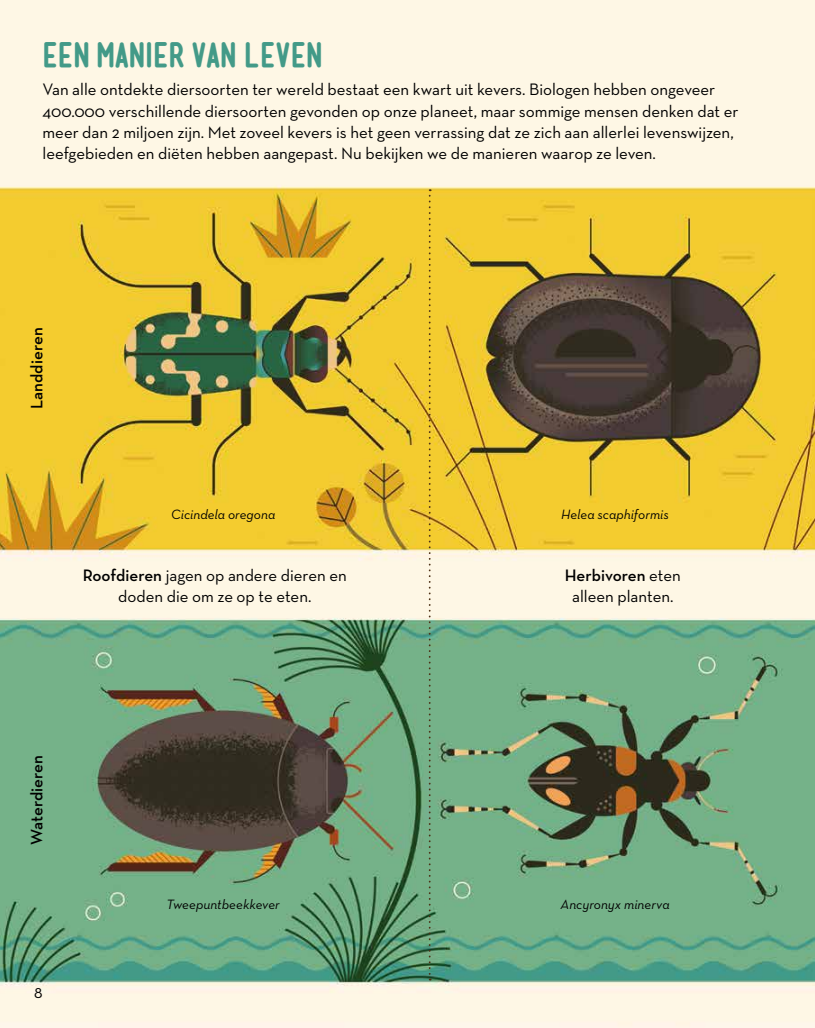
<style>
.page{position:relative;width:815px;height:1028px;background:#fff}
.page>*{position:absolute;margin:0;border:0;box-sizing:border-box;transform-origin:0 0}
.t1{font:32.5px "Owen Davey";color:#439a88}
.t2{font:16.88px/21.2px "Neutraface Text";color:#000;text-align:center}
.t3{font:600 16.88px "Neutraface Text";color:#000}
.t4{font:16.25px "Neutraface Text";color:#000}
.t5{font:italic 13.75px "Neutraface Text";color:#000}
.s1{font-weight:600}
</style>
<div class="page">
<img style="left:0;top:0;width:815px;height:1028px">
<svg style="left:429px;top:189px;width:2px;height:791px;background:#a1a155"></svg>
<h1 class="t1" style="left:43px;top:40px;width:282px">EEN MANIER VAN LEVEN</h1>
<p class="t2" style="left:43px;top:79px;width:698px;text-align:left">Van alle ontdekte diersoorten ter wereld bestaat een kwart uit kevers. Biologen hebben ongeveer 400.000 verschillende diersoorten gevonden op onze planeet, maar sommige mensen denken dat er meer dan 2 miljoen zijn. Met zoveel kevers is het geen verrassing dat ze zich aan allerlei levenswijzen, leefgebieden en diëten hebben aangepast. Nu bekijken we de manieren waarop ze leven.</p>
<p class="t3" style="left:26px;top:409px;width:83px;rotate:-90deg">Landdieren</p>
<p class="t5" style="left:171px;top:506px;width:106px">Cicindela oregona</p>
<p class="t5" style="left:561px;top:506px;width:110px">Helea scaphiformis</p>
<p class="t2" style="left:83px;top:564px;width:266px"><span class="s1">Roofdieren</span> jagen op andere dieren en doden die om ze op te eten.</p>
<p class="t2" style="left:565px;top:564px;width:117px"><span class="s1">Herbivoren</span> eten alleen planten.</p>
<p class="t3" style="left:26px;top:844px;width:91px;rotate:-90deg">Waterdieren</p>
<p class="t4" style="left:34px;top:982px;width:10px">8</p>
<p class="t5" style="left:167px;top:896px;width:115px">Tweepuntbeekkever</p>
<p class="t5" style="left:561px;top:896px;width:111px">Ancyronyx minerva</p>
</div>
